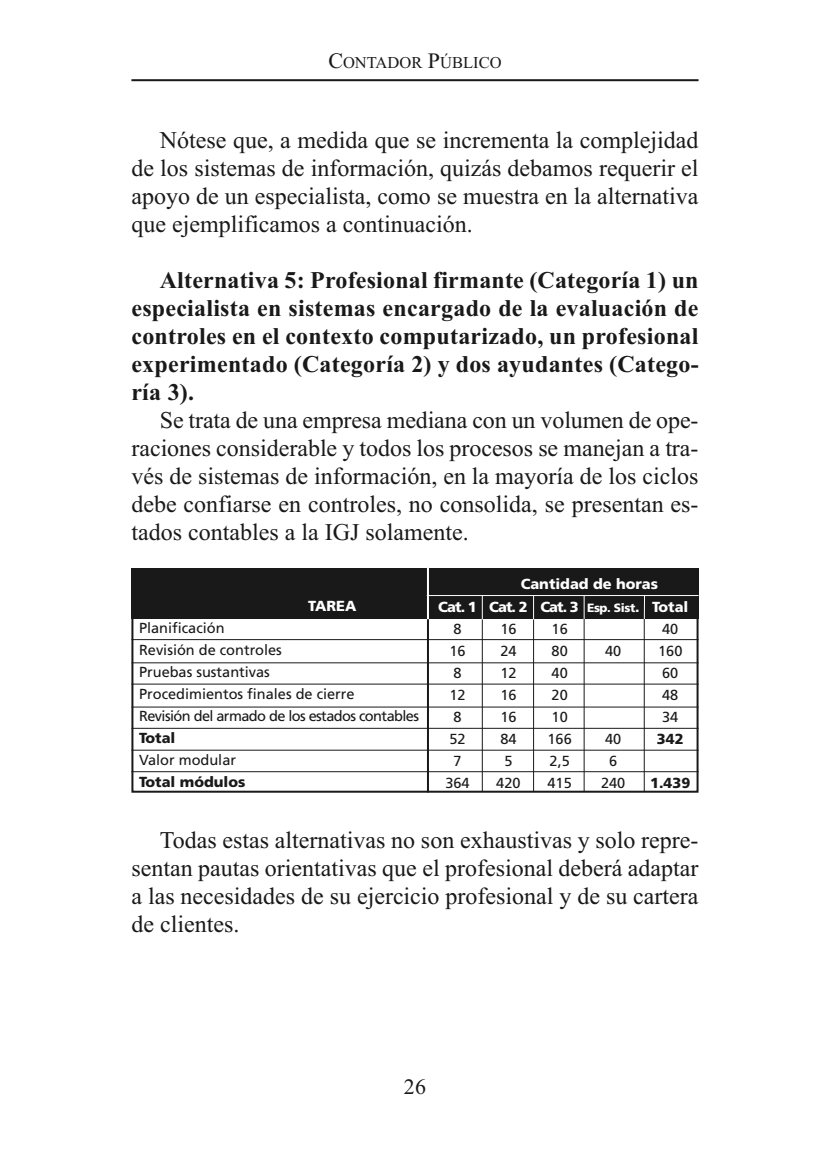
<style>
.page{position:relative;width:830px;height:1170px;background:#fff}
.page>*{position:absolute;margin:0;border:0;box-sizing:border-box;transform-origin:0 0}
.t1{font:24px/28px "Times New Roman";color:#191919;text-align:justify}
.t2{font:700 24px/28px "Times New Roman";letter-spacing:.01em;color:#191919;text-align:justify}
.t3{font:22px "Times New Roman";color:#191919}
.t4{font:16.4px "Times New Roman";color:#191919}
.t5{font:14.6px/22px "Frutiger";color:#191919}
.t6{font:900 14.6px/22.6px "Frutiger";color:#fff}
.t7{font:900 14.6px "Frutiger";color:#191919}
.t8{font:900 12px "Frutiger";letter-spacing:-.03em;color:#fff}
.s1{font-size:22px}
.s2{font-size:14.6px}
</style>
<div class="page">
<div style="left:131px;top:615px;width:567px;height:178px;border:2px solid #191919"></div>
<div style="left:131px;top:568px;width:567px;height:51px;background:#191919"></div>
<hr style="left:427px;top:566px;width:2px;height:226px;background:#191919">
<hr style="left:427px;top:551px;width:2px;height:68px;background:#fff">
<hr style="left:131px;top:639px;width:567px;height:1px;background:#191919">
<hr style="left:427px;top:595px;width:271px;height:1px;background:#fff">
<hr style="left:584px;top:609px;width:1px;height:182px;background:#191919">
<svg style="left:584px;top:596px;width:1px;height:23px"></svg>
<hr style="left:644px;top:609px;width:1px;height:182px;background:#191919">
<svg style="left:644px;top:596px;width:1px;height:23px"></svg>
<hr style="left:131px;top:662px;width:567px;height:1px;background:#191919">
<hr style="left:131px;top:684px;width:567px;height:1px;background:#191919">
<hr style="left:131px;top:707px;width:567px;height:1px;background:#191919">
<hr style="left:131px;top:728px;width:567px;height:1px;background:#191919">
<hr style="left:131px;top:750px;width:567px;height:1px;background:#191919">
<hr style="left:131px;top:771px;width:567px;height:1px;background:#191919">
<hr style="left:533px;top:609px;width:1px;height:183px;background:#191919">
<svg style="left:533px;top:596px;width:1px;height:24px"></svg>
<hr style="left:482px;top:609px;width:1px;height:183px;background:#191919">
<svg style="left:482px;top:596px;width:1px;height:23px"></svg>
<hr style="left:131px;top:79px;width:567px;height:2px;background:#191919">
<p class="t4" style="left:328px;top:53px;width:175px"><span class="s1">C</span>ONTADOR <span class="s1">P</span>ÚBLICO</p>
<p class="t1" style="left:131px;top:126px;width:568px;text-indent:28px">Nótese que, a medida que se incrementa la complejidad de los sistemas de información, quizás debamos requerir el apoyo de un especialista, como se muestra en la alternativa que ejemplificamos a continuación.</p>
<p class="t2" style="left:131px;top:266px;width:569px;text-indent:28px">Alternativa 5: Profesional firmante (Categoría 1) un especialista en sistemas encargado de la evaluación de controles en el contexto computarizado, un profesional experimentado (Categoría 2) y dos ayudantes (Catego&shy;ría 3).</p>
<p class="t1" style="left:131px;top:406px;width:568px;text-indent:28px">Se trata de una empresa mediana con un volumen de ope&shy;raciones considerable y todos los procesos se manejan a tra&shy;vés de sistemas de información, en la mayoría de los ciclos debe confiarse en controles, no consolida, se presentan es&shy;tados contables a la IGJ solamente.</p>
<p class="t6" style="left:308px;top:596px;width:50px">TAREA</p>
<p class="t5" style="left:139px;top:618px;width:281px">Planificación<br>Revisión de controles<br>Pruebas sustantivas<br>Procedimientos finales de cierre<br>Revisión del armado de los estados contables</p>
<p class="t7" style="left:139px;top:732px;width:38px">Total</p>
<p class="t5" style="left:139px;top:750px;width:98px">Valor modular</p>
<p class="t7" style="left:139px;top:776px;width:108px">Total módulos</p>
<p class="t6" style="left:438px;top:596px;width:40px">Cat. 1</p>
<p class="t5" style="left:445px;top:619px;width:26px;text-align:center">8<br>16<br>8<br>12<br>8<br>52<br>7<br>364</p>
<p class="t6" style="left:540px;top:574px;width:119px;text-indent:-20px">Cantidad de horas<br>Cat. 3</p>
<p class="t5" style="left:547px;top:619px;width:26px">16<br>80<br>40<br>20<br>10<br>166<br>2,5<br>415</p>
<p class="t6" style="left:652px;top:596px;width:38px">Total</p>
<p class="t5" style="left:658px;top:619px;width:26px">40<br>160<br>60<br>48<br>34</p>
<p class="t7" style="left:657px;top:733px;width:28px">342</p>
<p class="t7" style="left:650px;top:777px;width:42px">1.439</p>
<p class="t6" style="left:489px;top:596px;width:40px">Cat. 2</p>
<p class="t5" style="left:496px;top:619px;width:26px;text-align:center">16<br>24<br>12<br>16<br>16<br>84<br>5<br>420</p>
<p class="t8" style="left:587px;top:603px;width:54px">Esp. Sist<span class="s2">.</span></p>
<p class="t5" style="left:605px;top:641px;width:18px">40</p>
<p class="t5" style="left:601px;top:729px;width:26px;text-align:center">40<br>6<br>240</p>
<p class="t1" style="left:131px;top:826px;width:568px;text-indent:28px">Todas estas alternativas no son exhaustivas y solo repre&shy;sentan pautas orientativas que el profesional deberá adaptar a las necesidades de su ejercicio profesional y de su cartera de clientes.</p>
<p class="t3" style="left:404px;top:1073px;width:23px">26</p>
</div>
